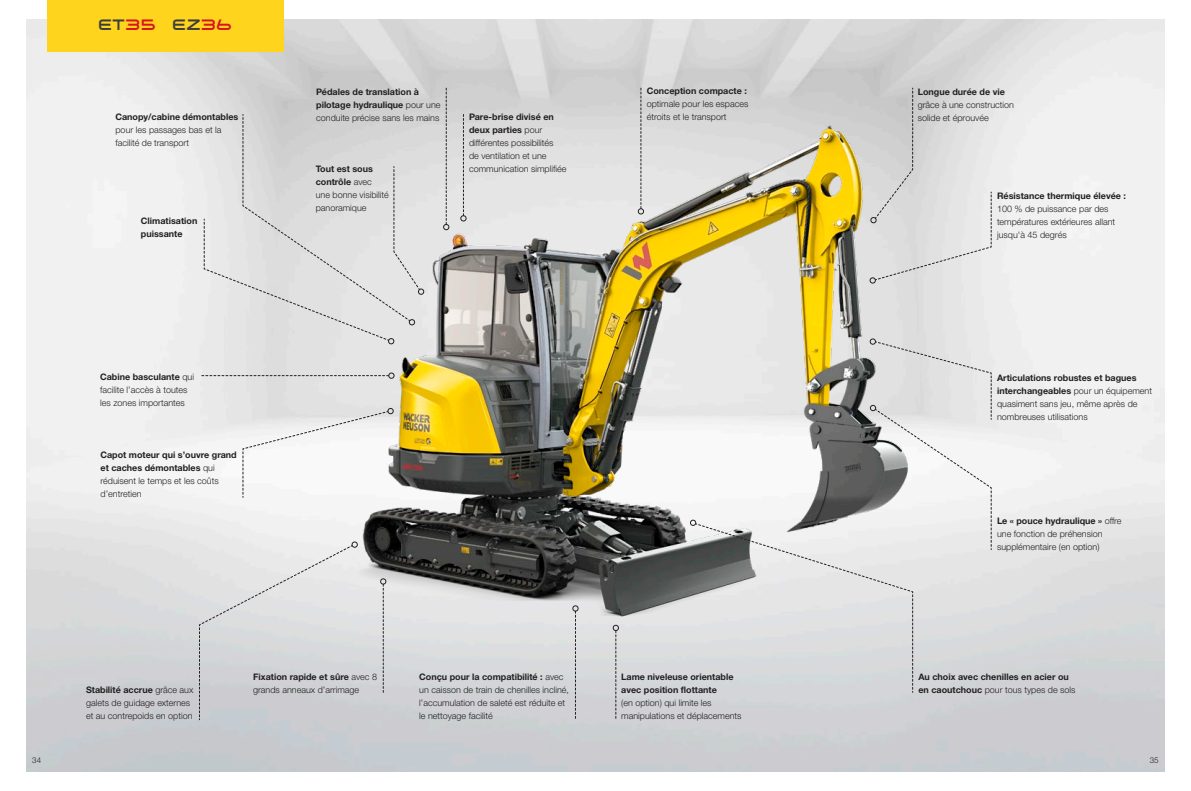
<style>
.page{position:relative;width:1191px;height:791px;background:#fff}
.page>*{position:absolute;margin:0;border:0;box-sizing:border-box;transform-origin:0 0}
.t1{font:16px "Wacker Neuson";color:#3e3e3f}
.t2{font:300 9px/13px "Helvetica Neue LTW1 G";color:#231f20}
.t3{font:700 9px/13px "Helvetica Neue LTW1 G";color:#231f20}
.t4{font:300 8px "Helvetica Neue LTW1 G";color:#231f20}
.s1{color:#d7171f}
.s2{font-weight:700}
.s3{font-weight:300}
</style>
<div class="page">
<img style="left:27px;top:20px;width:1137px;height:751px">
<div style="left:47px;top:0;width:236px;height:51px;background:#fed41d"></div>
<img style="left:218px;top:108px;width:781px;height:551px">
<svg style="left:613px;top:625px;width:5px;height:93px"></svg>
<svg style="left:572px;top:606px;width:6px;height:112px"></svg>
<svg style="left:380px;top:579px;width:6px;height:113px"></svg>
<svg style="left:199px;top:542px;width:158px;height:178px;background:#d9dadb"></svg>
<svg style="left:242px;top:408px;width:151px;height:90px"></svg>
<svg style="left:204px;top:114px;width:220px;height:230px;background:#ddd"></svg>
<svg style="left:443px;top:88px;width:6px;height:142px"></svg>
<svg style="left:460px;top:114px;width:6px;height:107px"></svg>
<svg style="left:638px;top:88px;width:6px;height:126px"></svg>
<svg style="left:870px;top:88px;width:122px;height:195px;background:#dadada"></svg>
<svg style="left:690px;top:339px;width:302px;height:354px"></svg>
<svg style="left:202px;top:373px;width:192px;height:5px"></svg>
<h1 class="t1" style="left:98px;top:18px;width:135px">ET<span class="s1">35</span> EZ<span class="s1">36</span></h1>
<p class="t3" style="left:115px;top:111px;width:124px">Canopy/cabine démontables</p>
<p class="t2" style="left:115px;top:124px;width:108px">pour les passages bas et la facilité de transport</p>
<p class="t3" style="left:141px;top:215px;width:58px">Climatisation puissante</p>
<p class="t2" style="left:100px;top:371px;width:95px"><span class="s2">Cabine basculante</span> qui facilite l’accès à toutes les zones importantes</p>
<p class="t3" style="left:101px;top:449px;width:138px">Capot moteur qui s’ouvre grand et caches démontables <span class="s3">qui réduisent le temps et les coûts d’entretien</span></p>
<p class="t3" style="left:316px;top:85px;width:126px">Pédales de translation à pilotage hydraulique <span class="s3">pour une conduite précise sans les mains</span></p>
<p class="t2" style="left:469px;top:111px;width:86px"><span class="s2">Pare-brise divisé en deux parties</span> pour différentes possibilités de ventilation et une</p>
<p class="t3" style="left:316px;top:163px;width:59px">Tout est sous</p>
<p class="t2" style="left:469px;top:163px;width:99px">communication simplifiée</p>
<p class="t2" style="left:316px;top:176px;width:75px"><span class="s2">contrôle</span> avec<br>une bonne visibilité panoramique</p>
<p class="t3" style="left:647px;top:85px;width:102px">Conception compacte :</p>
<p class="t2" style="left:647px;top:98px;width:103px">optimale pour les espaces étroits et le transport</p>
<p class="t2" style="left:86px;top:683px;width:109px"><span class="s2">Stabilité accrue</span> grâce aux galets de guidage externes et au contrepoids en option</p>
<p class="t2" style="left:253px;top:670px;width:125px"><span class="s2">Fixation rapide et sûre</span> avec 8 grands anneaux d’arrimage</p>
<p class="t2" style="left:419px;top:670px;width:151px"><span class="s2">Conçu pour la compatibilité :</span> avec un caisson de train de chenilles incliné, l’accumulation de saleté est réduite et le nettoyage facilité</p>
<p class="t3" style="left:621px;top:670px;width:114px">Lame niveleuse orientable avec position flottante</p>
<p class="t2" style="left:621px;top:696px;width:122px">(en option) qui limite les manipulations et déplacements</p>
<p class="t3" style="left:918px;top:85px;width:88px">Longue durée de vie</p>
<p class="t2" style="left:918px;top:98px;width:98px">grâce à une construction solide et éprouvée</p>
<p class="t3" style="left:997px;top:189px;width:130px">Résistance thermique élevée :</p>
<p class="t2" style="left:997px;top:202px;width:120px">100 % de puissance par des températures extérieures allant jusqu'à 45 degrés</p>
<p class="t2" style="left:997px;top:371px;width:156px"><span class="s2">Articulations robustes et bagues interchangeables</span> pour un équipement quasiment sans jeu, même après de nombreuses utilisations</p>
<p class="t2" style="left:997px;top:514px;width:126px"><span class="s2">Le « pouce hydraulique »</span> offre une fonction de préhension supplémentaire (en option)</p>
<p class="t3" style="left:918px;top:670px;width:159px">Au choix avec chenilles en acier ou en caoutchouc <span class="s3">pour tous types de sols</span></p>
<p class="t4" style="left:32px;top:755px;width:10px">34</p>
<p class="t4" style="left:1149px;top:755px;width:10px">35</p>
</div>
